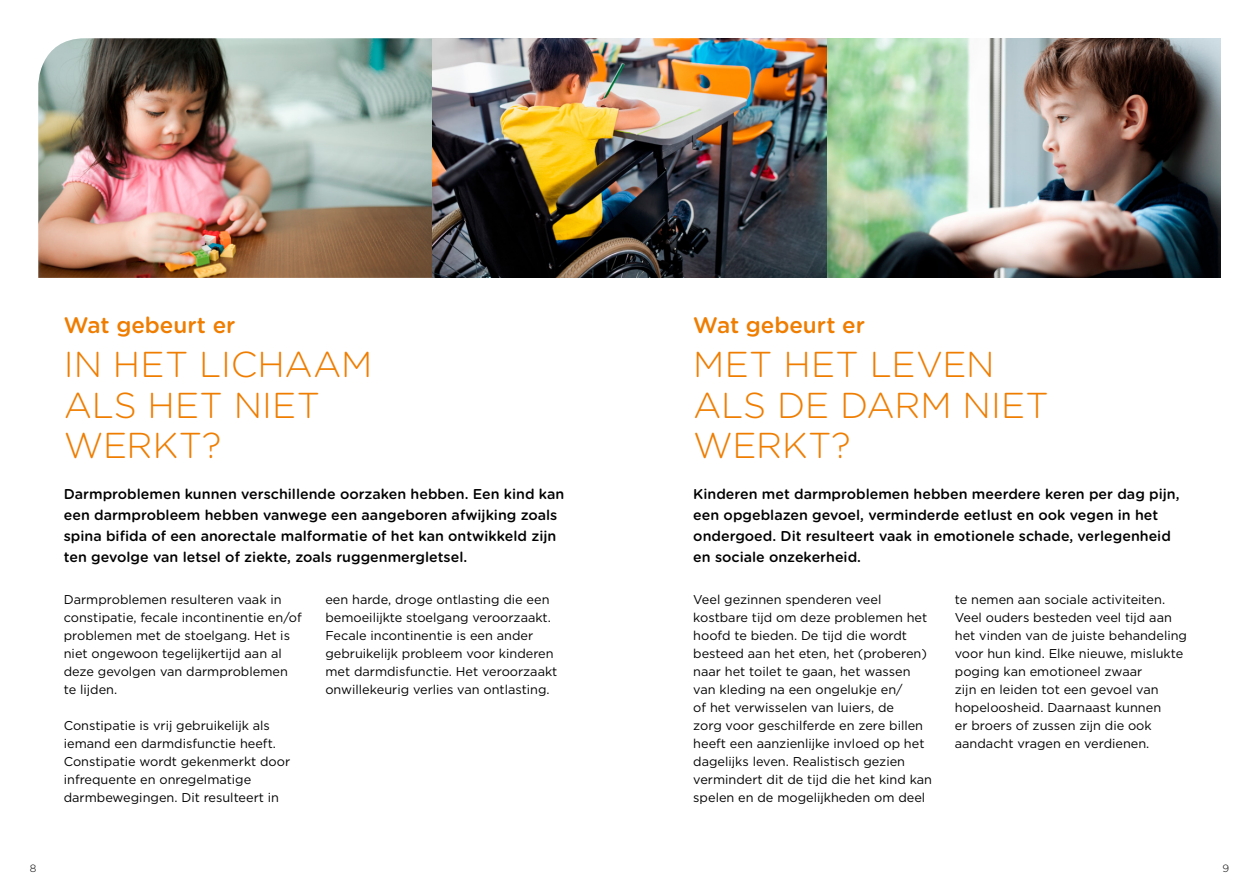
<style>
.page{position:relative;width:1259px;height:893px;background:#fff}
.page>*{position:absolute;margin:0;border:0;box-sizing:border-box;transform-origin:0 0}
.t1{font:300 36px/40.5px "Gotham Rounded";color:#ef7d00}
.t2{font:500 22.5px "Gotham Rounded";letter-spacing:-.005em;color:#ef7d00}
.t3{font:500 14.25px/21px "Gotham Rounded";color:#000}
.t4{font:12.75px/18px "Gotham";color:#000}
.t5{font:300 10.5px "Gotham Rounded";color:#000}
</style>
<div class="page">
<img style="left:38px;top:38px;width:1182px;height:240px">
<h2 class="t2" style="left:64px;top:309px;width:173px">Wat gebeurt er</h2>
<h1 class="t1" style="left:64px;top:343px;width:310px">IN HET LICHAAM<br>ALS HET NIET<br>WERKT?</h1>
<h2 class="t2" style="left:693px;top:309px;width:173px">Wat gebeurt er</h2>
<h1 class="t1" style="left:693px;top:343px;width:357px">MET HET LEVEN<br>ALS DE DARM NIET<br>WERKT?</h1>
<p class="t3" style="left:64px;top:483px;width:502px">Darmproblemen kunnen verschillende oorzaken hebben. Een kind kan een darmprobleem hebben vanwege een aangeboren afwijking zoals spina bifida of een anorectale malformatie of het kan ontwikkeld zijn ten gevolge van letsel of ziekte, zoals ruggenmergletsel.</p>
<p class="t3" style="left:693px;top:483px;width:488px">Kinderen met darmproblemen hebben meerdere keren per dag pijn, een opgeblazen gevoel, verminderde eetlust en ook vegen in het ondergoed. Dit resulteert vaak in emotionele schade, verlegenheid en sociale onzekerheid.</p>
<p class="t4" style="left:64px;top:590px;width:239px">Darmproblemen resulteren vaak in constipatie, fecale incontinentie en/of problemen met de stoelgang. Het is niet ongewoon tegelijkertijd aan al deze gevolgen van darmproblemen te lijden.</p>
<p class="t4" style="left:64px;top:716px;width:228px">Constipatie is vrij gebruikelijk als iemand een darmdisfunctie heeft.<br>Constipatie wordt gekenmerkt door infrequente en onregelmatige darmbewegingen. Dit resulteert in</p>
<p class="t4" style="left:325px;top:590px;width:233px">een harde, droge ontlasting die een bemoeilijkte stoelgang veroorzaakt.<br>Fecale incontinentie is een ander gebruikelijk probleem voor kinderen met darmdisfunctie. Het veroorzaakt onwillekeurig verlies van ontlasting.</p>
<p class="t4" style="left:693px;top:590px;width:240px">Veel gezinnen spenderen veel kostbare tijd om deze problemen het hoofd te bieden. De tijd die wordt besteed aan het eten, het (proberen) naar het toilet te gaan, het wassen van kleding na een ongelukje en/<br>of het verwisselen van luiers, de<br>zorg voor geschilferde en zere billen heeft een aanzienlijke invloed op het dagelijks leven. Realistisch gezien vermindert dit de tijd die het kind kan spelen en de mogelijkheden om deel</p>
<p class="t4" style="left:955px;top:590px;width:234px">te nemen aan sociale activiteiten.<br>Veel ouders besteden veel tijd aan het vinden van de juiste behandeling voor hun kind. Elke nieuwe, mislukte poging kan emotioneel zwaar<br>zijn en leiden tot een gevoel van hopeloosheid. Daarnaast kunnen<br>er broers of zussen zijn die ook aandacht vragen en verdienen.</p>
<p class="t5" style="left:30px;top:861px;width:8px">8</p>
<p class="t5" style="left:1222px;top:861px;width:8px">9</p>
</div>
